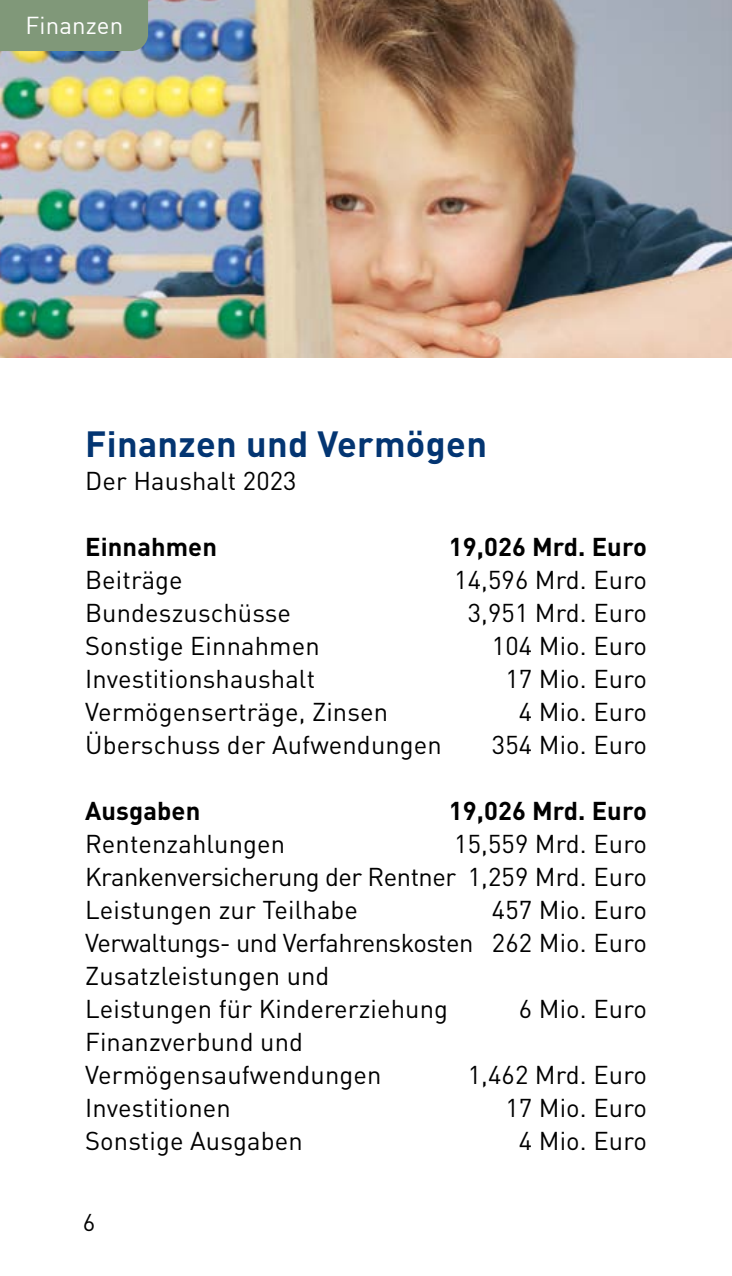
<style>
.page{position:relative;width:732px;height:1276px;background:#fff}
.page>*{position:absolute;margin:0;border:0;box-sizing:border-box;transform-origin:0 0}
._1_Fliessstext{font:700 36px "DIN Pro DR Vp";letter-spacing:.01em;color:#033572}
._1_Fliessstext-2{font:25.5px/33px "DIN Pro DR Vp";letter-spacing:.005em;color:#000}
._1_Fliessstext-3{font:25.5px "DIN Pro DR Vp";letter-spacing:-.02em;color:#000}
._1_Fliessstext-4{font:700 25.5px "DIN Pro DR Vp";letter-spacing:.005em;color:#000}
.t1{font:24px "DIN";letter-spacing:.005em;color:#fff}
.t2{font:24px "DIN Pro DR Vp";color:#000}
</style>
<div class="page">
<img style="left:0;top:0;width:731px;height:358px">
<div style="left:0;top:0;width:148px;height:51px;background:#809879"></div>
<p class="t1" style="left:26px;top:10px;width:99px">Finanzen</p>
<p class="_1_Fliessstext" style="left:85px;top:420px;width:403px">Finanzen und Vermögen</p>
<p class="_1_Fliessstext-2" style="left:85px;top:463px;width:213px">Der Haushalt 2023</p>
<p class="_1_Fliessstext-4" style="left:85px;top:529px;width:133px">Einnahmen</p>
<p class="_1_Fliessstext-4" style="left:448px;top:529px;width:199px">19,026 Mrd. Euro</p>
<p class="_1_Fliessstext-2" style="left:85px;top:562px;width:99px">Beiträge</p>
<p class="_1_Fliessstext-2" style="left:454px;top:562px;width:194px">14,596 Mrd. Euro</p>
<p class="_1_Fliessstext-2" style="left:85px;top:595px;width:207px">Bundeszuschüsse</p>
<p class="_1_Fliessstext-2" style="left:467px;top:595px;width:180px">3,951 Mrd. Euro</p>
<p class="_1_Fliessstext-2" style="left:85px;top:628px;width:236px">Sonstige Einnahmen</p>
<p class="_1_Fliessstext-2" style="left:491px;top:628px;width:156px">104 Mio. Euro</p>
<p class="_1_Fliessstext-2" style="left:85px;top:661px;width:231px">Investitionshaushalt</p>
<p class="_1_Fliessstext-2" style="left:505px;top:661px;width:143px">17 Mio. Euro</p>
<p class="_1_Fliessstext-2" style="left:85px;top:694px;width:304px">Vermögenserträge, Zinsen</p>
<p class="_1_Fliessstext-2" style="left:518px;top:694px;width:129px">4 Mio. Euro</p>
<p class="_1_Fliessstext-2" style="left:85px;top:727px;width:358px">Überschuss der Aufwendungen</p>
<p class="_1_Fliessstext-2" style="left:491px;top:727px;width:156px">354 Mio. Euro</p>
<p class="_1_Fliessstext-4" style="left:85px;top:793px;width:117px">Ausgaben</p>
<p class="_1_Fliessstext-4" style="left:448px;top:793px;width:199px">19,026 Mrd. Euro</p>
<p class="_1_Fliessstext-2" style="left:85px;top:826px;width:201px">Rentenzahlungen</p>
<p class="_1_Fliessstext-2" style="left:454px;top:826px;width:194px">15,559 Mrd. Euro</p>
<p class="_1_Fliessstext-3" style="left:85px;top:860px;width:563px">Krankenversicherung der Rentner 1,259 Mrd. Euro</p>
<p class="_1_Fliessstext-2" style="left:85px;top:892px;width:274px">Leistungen zur Teilhabe</p>
<p class="_1_Fliessstext-2" style="left:491px;top:892px;width:156px">457 Mio. Euro</p>
<p class="_1_Fliessstext-3" style="left:85px;top:926px;width:563px">Verwaltungs- und Verfahrenskosten 262 Mio. Euro</p>
<p class="_1_Fliessstext-2" style="left:85px;top:958px;width:246px">Zusatzleistungen und</p>
<p class="_1_Fliessstext-2" style="left:85px;top:991px;width:364px">Leistungen für Kindererziehung</p>
<p class="_1_Fliessstext-2" style="left:518px;top:991px;width:129px">6 Mio. Euro</p>
<p class="_1_Fliessstext-2" style="left:85px;top:1024px;width:298px">Finanzverbund und<br>Vermögensaufwendungen</p>
<p class="_1_Fliessstext-2" style="left:467px;top:1057px;width:180px">1,462 Mrd. Euro</p>
<p class="_1_Fliessstext-2" style="left:85px;top:1090px;width:147px">Investitionen</p>
<p class="_1_Fliessstext-2" style="left:505px;top:1090px;width:143px">17 Mio. Euro</p>
<p class="_1_Fliessstext-2" style="left:85px;top:1123px;width:219px">Sonstige Ausgaben</p>
<p class="_1_Fliessstext-2" style="left:518px;top:1123px;width:129px">4 Mio. Euro</p>
<p class="t2" style="left:83px;top:1206px;width:14px">6</p>
</div>
